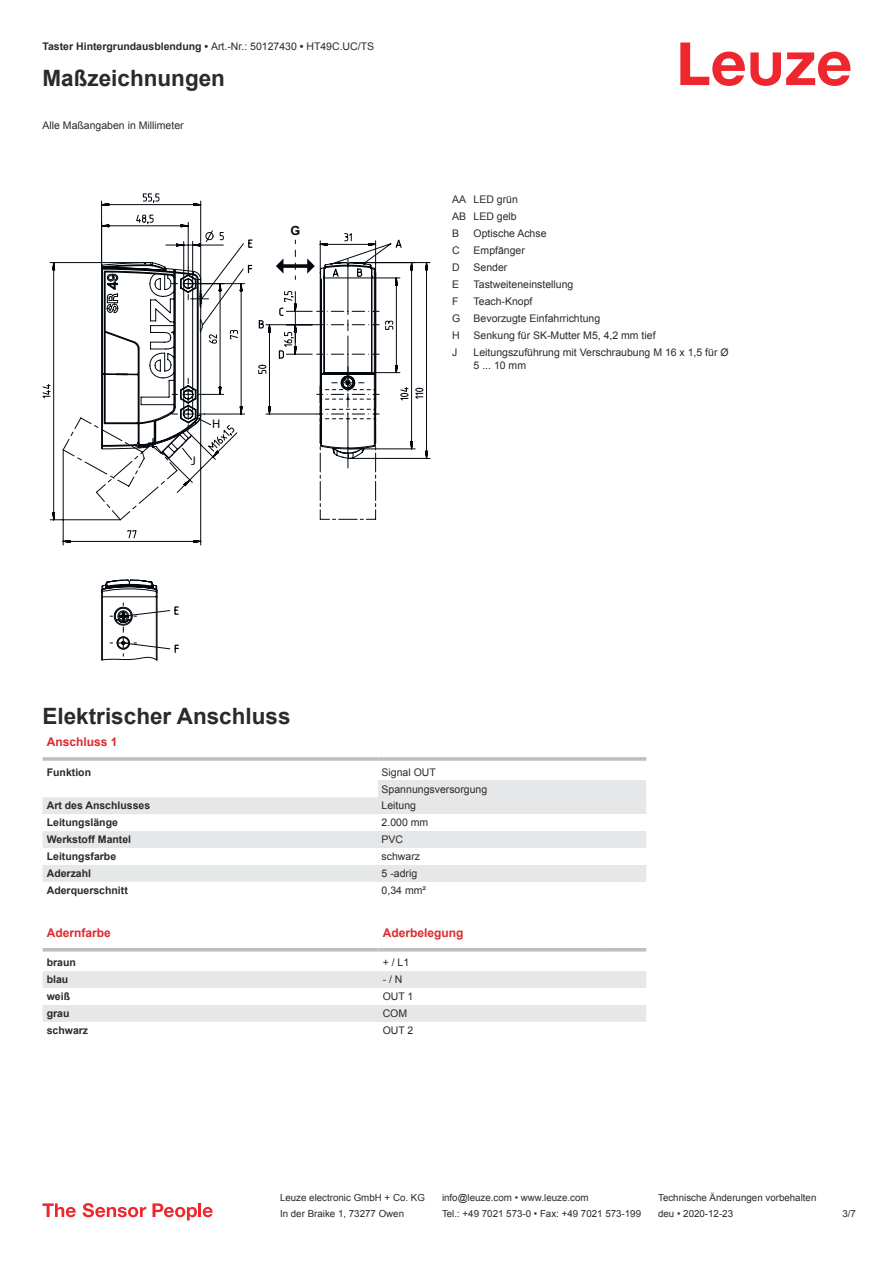
<style>
.page{position:relative;width:893px;height:1263px;background:#fff}
.page>*{position:absolute;margin:0;border:0;box-sizing:border-box;transform-origin:0 0}
.t1{font:700 22.5px "Arial";color:#2b292a}
.t2{font:12.6px "Myriad Pro";color:#03080e}
.t3{font:700 12.6px "Arial";color:#03080e}
.t4{font:700 12px "Arial";color:#db2a30}
.t5{font:10.5px/17px "Arial";color:#2b292a}
.t6{font:700 10.5px "Arial";color:#2b292a}
.t7{font:9.75px "Arial";color:#2b292a}
.s1{font-weight:400}
</style>
<div class="page">
<svg style="left:680px;top:43px;width:170px;height:43px"></svg>
<svg style="left:43px;top:797px;width:335px;height:85px;fill:#e6e7e9"></svg>
<hr style="left:43px;top:757px;width:335px;height:4px;background:#bdbfc1">
<hr style="left:378px;top:757px;width:268px;height:4px;background:#c9cacc">
<div style="left:378px;top:780px;width:268px;height:17px;background:#e6e7e9"></div>
<div style="left:378px;top:797px;width:268px;height:17px;background:#e6e7e9"></div>
<div style="left:378px;top:831px;width:268px;height:17px;background:#e6e7e9"></div>
<div style="left:378px;top:865px;width:268px;height:17px;background:#e6e7e9"></div>
<svg style="left:43px;top:951px;width:603px;height:1px"></svg>
<svg style="left:43px;top:971px;width:603px;height:51px"></svg>
<hr style="left:43px;top:948px;width:335px;height:3px;background:#bdbfc1">
<hr style="left:378px;top:948px;width:226px;height:3px;background:#bdbfc1">
<hr style="left:604px;top:948px;width:42px;height:3px;background:#bdbfc1">
<svg style="left:43px;top:1203px;width:33px;height:14px"></svg>
<svg style="left:83px;top:1203px;width:63px;height:14px"></svg>
<svg style="left:153px;top:1203px;width:44px;height:17px"></svg>
<hr style="left:198px;top:1203px;width:3px;height:14px;background:#ed272d">
<svg style="left:203px;top:1207px;width:10px;height:10px"></svg>
<svg style="left:43px;top:262px;width:388px;height:284px"></svg>
<svg style="left:63px;top:262px;width:317px;height:284px"></svg>
<svg style="left:101px;top:193px;width:315px;height:257px"></svg>
<svg style="left:101px;top:250px;width:262px;height:410px"></svg>
<p class="t6" style="left:43px;top:43px;width:333px">Taster Hintergrundausblendung • <span class="s1">Art.-Nr.: 50127430</span> • <span class="s1">HT49C.UC/TS</span></p>
<h1 class="t1" style="left:43px;top:70px;width:184px">Maßzeichnungen</h1>
<p class="t5" style="left:43px;top:117px;width:143px">Alle Maßangaben in Millimeter</p>
<p class="t3" style="left:291px;top:224px;width:11px">G</p>
<p class="t2" style="left:191px;top:453px;width:6px">J</p>
<p class="t2" style="left:212px;top:417px;width:10px">H</p>
<p class="t5" style="left:452px;top:192px;width:67px;text-align:justify">AA LED grün AB LED gelb B</p>
<p class="t5" style="left:474px;top:226px;width:74px">Optische Achse</p>
<p class="t5" style="left:452px;top:243px;width:9px">C</p>
<p class="t5" style="left:474px;top:243px;width:53px">Empfänger</p>
<p class="t5" style="left:452px;top:260px;width:9px">D</p>
<p class="t5" style="left:474px;top:260px;width:35px">Sender</p>
<p class="t5" style="left:452px;top:277px;width:9px">E</p>
<p class="t5" style="left:474px;top:277px;width:101px">Tastweiteneinstellung</p>
<p class="t5" style="left:452px;top:294px;width:8px">F</p>
<p class="t5" style="left:452px;top:294px;width:149px;text-indent:21px">Teach-Knopf<br>G Bevorzugte Einfahrrichtung<br>H</p>
<p class="t5" style="left:474px;top:328px;width:184px">Senkung für SK-Mutter M5, 4,2 mm tief</p>
<p class="t5" style="left:452px;top:345px;width:7px">J</p>
<p class="t5" style="left:474px;top:347px;width:257px;line-height:12.6px">Leitungszuführung mit Verschraubung M 16 x 1,5 für Ø<br>5 ... 10 mm</p>
<h1 class="t1" style="left:43px;top:708px;width:250px">Elektrischer Anschluss</h1>
<p class="t4" style="left:47px;top:738px;width:72px">Anschluss 1</p>
<p class="t6" style="left:47px;top:768px;width:46px">Funktion</p>
<p class="t5" style="left:382px;top:764px;width:107px">Signal OUT<br>Spannungsversorgung</p>
<p class="t6" style="left:47px;top:802px;width:105px">Art des Anschlusses</p>
<p class="t5" style="left:382px;top:798px;width:36px">Leitung</p>
<p class="t6" style="left:47px;top:819px;width:73px">Leitungslänge</p>
<p class="t5" style="left:382px;top:815px;width:48px">2.000 mm</p>
<p class="t6" style="left:47px;top:836px;width:86px">Werkstoff Mantel</p>
<p class="t5" style="left:382px;top:832px;width:23px">PVC</p>
<p class="t6" style="left:47px;top:852px;width:71px">Leitungsfarbe</p>
<p class="t5" style="left:382px;top:849px;width:40px">schwarz</p>
<p class="t6" style="left:47px;top:869px;width:46px">Aderzahl</p>
<p class="t5" style="left:382px;top:866px;width:37px">5 -adrig</p>
<p class="t6" style="left:47px;top:886px;width:83px">Aderquerschnitt</p>
<p class="t5" style="left:382px;top:883px;width:46px">0,34 mm²</p>
<p class="t4" style="left:47px;top:928px;width:66px">Adernfarbe</p>
<p class="t4" style="left:383px;top:928px;width:82px">Aderbelegung</p>
<p class="t6" style="left:47px;top:959px;width:31px">braun</p>
<p class="t5" style="left:383px;top:955px;width:28px">+ / L1</p>
<p class="t6" style="left:47px;top:976px;width:23px">blau</p>
<p class="t5" style="left:383px;top:972px;width:21px">- / N</p>
<p class="t6" style="left:47px;top:993px;width:25px">weiß</p>
<p class="t5" style="left:383px;top:989px;width:32px">OUT 1</p>
<p class="t6" style="left:47px;top:1009px;width:24px">grau</p>
<p class="t5" style="left:383px;top:1006px;width:26px">COM</p>
<p class="t6" style="left:47px;top:1026px;width:43px">schwarz</p>
<p class="t5" style="left:383px;top:1023px;width:32px">OUT 2</p>
<p class="t7" style="left:280px;top:1194px;width:146px">Leuze electronic GmbH + Co. KG</p>
<p class="t7" style="left:442px;top:1194px;width:148px">info@leuze.com • www.leuze.com</p>
<p class="t7" style="left:658px;top:1194px;width:160px">Technische Änderungen vorbehalten</p>
<p class="t7" style="left:280px;top:1210px;width:126px">In der Braike 1, 73277 Owen</p>
<p class="t7" style="left:442px;top:1210px;width:201px">Tel.: +49 7021 573-0 • Fax: +49 7021 573-199</p>
<p class="t7" style="left:658px;top:1210px;width:76px">deu • 2020-12-23</p>
<p class="t7" style="left:842px;top:1210px;width:15px">3 /7</p>
</div>
